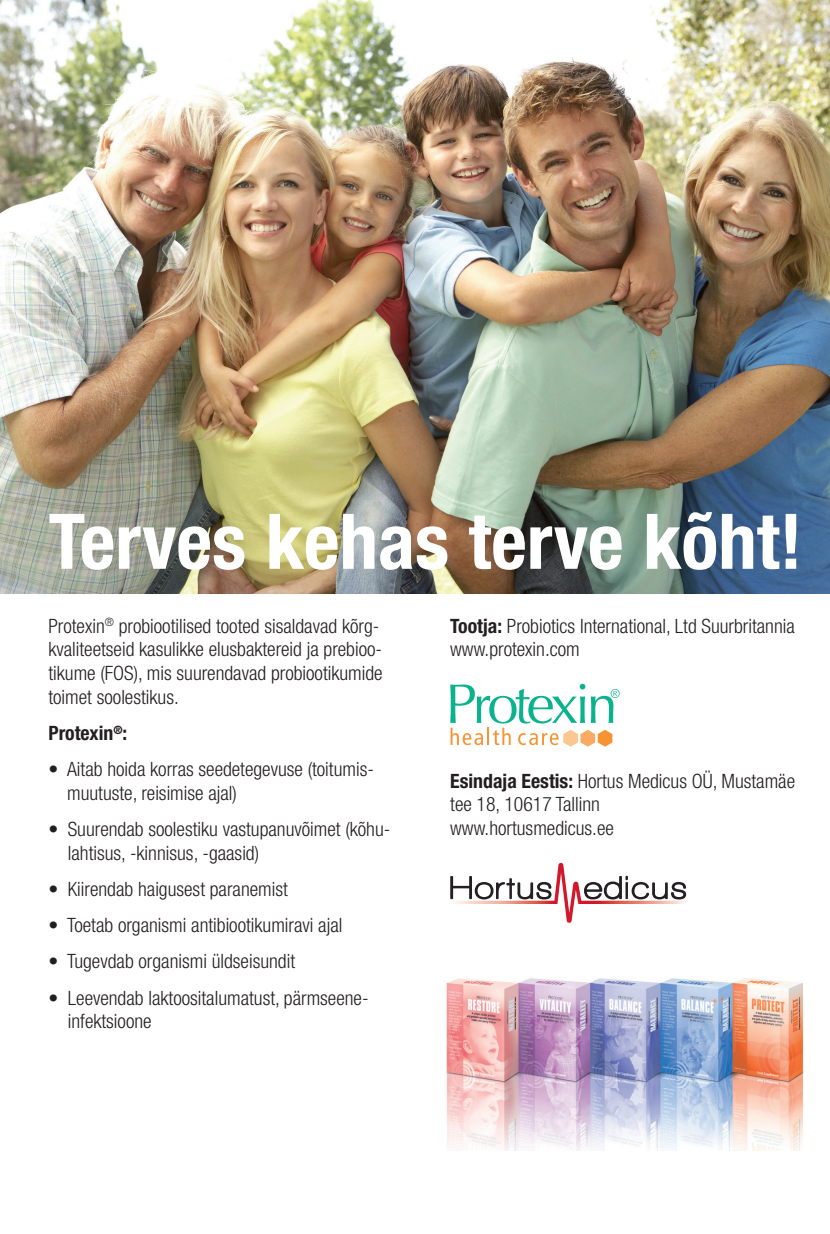
<style>
.page{position:relative;width:830px;height:1234px;background:#fff}
.page>*{position:absolute;margin:0;border:0;box-sizing:border-box;transform-origin:0 0}
.t1{font:700 condensed 76.8px "Helvetica Neue LT Pro";color:#fff}
.t2{font:300 condensed 19.8px/23.7px "Helvetica Neue LT Pro";color:#231f20}
.t3{font:700 condensed 19.8px "Helvetica Neue LT Pro";color:#231f20}
.s1{font-weight:700}
</style>
<div class="page">
<hr style="left:829px;top:0;width:1px;height:60px;background:#bb1018">
<img style="left:0;top:0;width:829px;height:593px">
<img style="left:446px;top:978px;width:358px;height:172px">
<svg style="left:450px;top:683px;width:169px;height:63px"></svg>
<img style="left:451px;top:863px;width:235px;height:59px">
<svg style="left:450px;top:875px;width:101px;height:24px"></svg>
<svg style="left:583px;top:875px;width:102px;height:24px"></svg>
<h1 class="t1" style="left:48px;top:495px;width:755px">Terves kehas terve kõht!</h1>
<p class="t2" style="left:48px;top:613px;width:335px">Protexin<sup>®</sup> probiootilised tooted sisaldavad kõrg&shy;kvaliteetseid kasulikke elusbaktereid ja prebioo&shy;tikume (FOS), mis suurendavad probiootikumide toimet soolestikus.</p>
<p class="t3" style="left:48px;top:721px;width:80px">Protexin<sup>®</sup>:</p>
<p class="t2" style="left:67px;top:757px;width:308px;text-indent:-19px">• Aitab hoida korras seedetegevuse (toitumis&shy;muutuste, reisimise ajal)</p>
<p class="t2" style="left:68px;top:817px;width:324px;text-indent:-19px">• Suurendab soolestiku vastupanuvõimet (kõhu&shy;lahtisus, -kinnisus, -gaasid)</p>
<p class="t2" style="left:48px;top:876px;width:241px">• Kiirendab haigusest paranemist</p>
<p class="t2" style="left:48px;top:913px;width:295px">• Toetab organismi antibiootikumiravi ajal</p>
<p class="t2" style="left:48px;top:949px;width:248px">• Tugevdab organismi üldseisundit</p>
<p class="t2" style="left:68px;top:985px;width:302px;text-indent:-19px">• Leevendab laktoositalumatust, pärm seene&shy;infektsioone</p>
<p class="t2" style="left:450px;top:613px;width:346px"><span class="s1">Tootja:</span> Probiotics International, Ltd Suurbritannia www.protexin.com</p>
<p class="t2" style="left:450px;top:768px;width:346px"><span class="s1">Esindaja Eestis:</span> Hortus Medicus OÜ, Mustamäe tee 18, 10617 Tallinn<br>www.hortusmedicus.ee</p>
</div>
